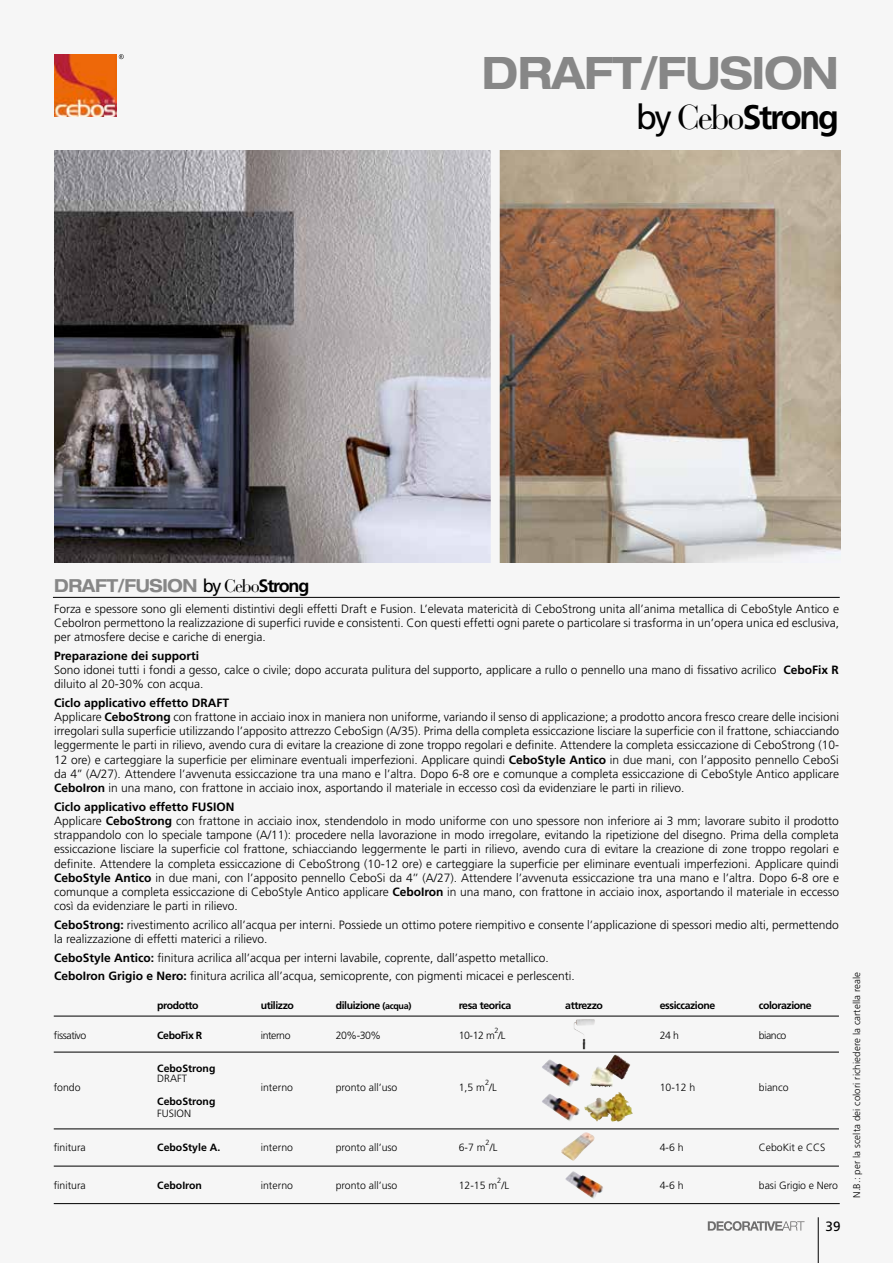
<style>
.page{position:relative;width:893px;height:1263px;background:#f6f6f6}
.page>*{position:absolute;margin:0;border:0;box-sizing:border-box;transform-origin:0 0}
.t1{font:700 expanded 44.85px "Helvetica Neue";letter-spacing:-.02em;color:#878787;scale:.9 1}
.t2{font:700 34.2px "Frutiger";letter-spacing:-.065em;color:#000}
.t3{font:700 expanded 18px "Helvetica Neue";letter-spacing:-.02em;color:#878787;scale:.9 1}
.t4{font:13.5px "Frutiger";color:#000}
.t5{font:300 12px/14.2px "Frutiger";color:#000}
.t6{font:300 10.5px "Frutiger";color:#000}
.t7{font:700 10.5px "Frutiger";letter-spacing:-.04em;color:#000}
.t8{font:700 10.5px "Frutiger";color:#000}
.t9{font:300 10.5px "Frutiger";letter-spacing:-.04em;color:#000}
.t10{font:300 9.75px "Frutiger";letter-spacing:.01em;color:#000}
.t11{font:300 7.5px "Frutiger";color:#000}
.s1{font-weight:400}
.s2{font-family:"Bauer Bodoni";font-weight:400}
.s3{font-family:"Frutiger";font-weight:400;font-stretch:normal;color:#000}
.s4{font-family:"Bauer Bodoni";font-weight:400;font-stretch:normal;color:#000}
.s5{font-family:"Frutiger";font-stretch:normal;color:#000}
.s6{font-weight:700}
.s7{font-size:9px}
</style>
<div class="page">
<hr style="left:818px;top:1217px;width:1px;height:46px;background:#000">
<img style="left:54px;top:54px;width:62px;height:62px">
<svg style="left:119px;top:54px;width:5px;height:5px"></svg>
<hr style="left:53px;top:597px;width:787px;height:1px;background:#000">
<img style="left:54px;top:150px;width:787px;height:412px">
<div style="left:491px;top:139px;width:9px;height:431px;background:#f6f6f6"></div>
<hr style="left:54px;top:1016px;width:785px;height:1px;background:#000">
<hr style="left:54px;top:1052px;width:785px;height:1px;background:#000">
<hr style="left:54px;top:1129px;width:785px;height:1px;background:#000">
<hr style="left:54px;top:1166px;width:785px;height:1px;background:#000">
<hr style="left:54px;top:1203px;width:786px;height:1px;background:#000">
<img style="left:574px;top:1019px;width:21px;height:30px">
<img style="left:584px;top:1092px;width:35px;height:30px">
<img style="left:590px;top:1054px;width:26px;height:32px">
<img style="left:561px;top:1134px;width:22px;height:22px">
<svg style="left:707px;top:1221px;width:97px;height:10px"></svg>
<img style="left:542px;top:1059px;width:38px;height:28px">
<img style="left:542px;top:1094px;width:38px;height:27px">
<img style="left:565px;top:1171px;width:38px;height:28px">
<h1 class="t1" style="left:482px;top:45px;width:398px">DRAFT/FUSION</h1>
<h2 class="t2" style="left:636px;top:97px;width:204px"><span class="s1">by</span> <span class="s2">Cebo</span>Strong</h2>
<h3 class="t3" style="left:54px;top:574px;width:285px">DRAFT/FUSION <span class="s3">by</span> <span class="s4">Cebo</span><span class="s5">Strong</span></h3>
<p class="t5" style="left:54px;top:601px;width:786px;text-align:justify">Forza e spessore sono gli elementi distintivi degli effetti Draft e Fusion. L’elevata matericità di CeboStrong unita all’anima metallica di CeboStyle Antico e CeboIron permettono la realizzazione di superfici ruvide e consistenti. Con questi effetti ogni parete o particolare si trasforma in un’opera unica ed esclusiva, per atmosfere decise e cariche di energia.</p>
<p class="t5" style="left:54px;top:648px;width:786px"><span class="s6">Preparazione dei supporti<br></span>Sono idonei tutti i fondi a gesso, calce o civile; dopo accurata pulitura del supporto, applicare a rullo o pennello una mano di fissativo acrilico <span class="s6">CeboFix R </span>diluito al 20-30% con acqua.</p>
<p class="t5" style="left:54px;top:695px;width:787px"><span class="s6">Ciclo applicativo effetto DRAFT<br></span>Applicare <span class="s6">CeboStrong</span> con frattone in acciaio inox in maniera non uniforme, variando il senso di applicazione; a prodotto ancora fresco creare delle incisioni irregolari sulla superficie utilizzando l’apposito attrezzo CeboSign (A/35). Prima della completa essiccazione lisciare la superficie con il frattone, schiacciando leggermente le parti in rilievo, avendo cura di evitare la creazione di zone troppo regolari e definite. Attendere la completa essiccazione di CeboStrong (10- 12 ore) e carteggiare la superficie per eliminare eventuali imperfezioni. Applicare quindi <span class="s6">CeboStyle Antico</span> in due mani, con l’apposito pennello CeboSi da 4’’ (A/27). Attendere l’avvenuta essiccazione tra una mano e l’altra. Dopo 6-8 ore e comunque a completa essiccazione di CeboStyle Antico applicare <span class="s6">CeboIron</span> in una mano, con frattone in acciaio inox, asportando il materiale in eccesso così da evidenziare le parti in rilievo.</p>
<p class="t5" style="left:54px;top:799px;width:786px"><span class="s6">Ciclo applicativo effetto FUSION<br></span>Applicare <span class="s6">CeboStrong</span> con frattone in acciaio inox, stendendolo in modo uniforme con uno spessore non inferiore ai 3 mm; lavorare subito il prodotto strappandolo con lo speciale tampone (A/11): procedere nella lavorazione in modo irregolare, evitando la ripetizione del disegno. Prima della completa essiccazione lisciare la superficie col frattone, schiacciando leggermente le parti in rilievo, avendo cura di evitare la creazione di zone troppo regolari e definite. Attendere la completa essiccazione di CeboStrong (10-12 ore) e carteggiare la superficie per eliminare eventuali imperfezioni. Applicare quindi <span class="s6">CeboStyle Antico</span> in due mani, con l’apposito pennello CeboSi da 4’’ (A/27). Attendere l’avvenuta essiccazione tra una mano e l’altra. Dopo 6-8 ore e comunque a completa essiccazione di CeboStyle Antico applicare <span class="s6">CeboIron</span> in una mano, con frattone in acciaio inox, asportando il materiale in eccesso così da evidenziare le parti in rilievo.</p>
<p class="t5" style="left:54px;top:917px;width:786px"><span class="s6">CeboStrong:</span> rivestimento acrilico all’acqua per interni. Possiede un ottimo potere riempitivo e consente l’applicazione di spessori medio alti, permettendo la realizzazione di effetti materici a rilievo.</p>
<p class="t5" style="left:54px;top:948px;width:522px;line-height:18.5px"><span class="s6">CeboStyle Antico:</span> finitura acrilica all’acqua per interni lavabile, coprente, dall’aspetto metallico.<br><span class="s6">CeboIron Grigio e Nero:</span> finitura acrilica all’acqua, semicoprente, con pigmenti micacei e perlescenti.</p>
<p class="t7" style="left:157px;top:999px;width:43px">prodotto</p>
<p class="t7" style="left:261px;top:999px;width:35px">utilizzo</p>
<p class="t7" style="left:336px;top:999px;width:77px">diluizione <span class="s7">(acqua)</span></p>
<p class="t7" style="left:459px;top:999px;width:54px">resa teorica</p>
<p class="t7" style="left:565px;top:999px;width:39px">attrezzo</p>
<p class="t7" style="left:660px;top:999px;width:57px">essiccazione</p>
<p class="t7" style="left:759px;top:999px;width:54px">colorazione</p>
<p class="t11" style="left:494px;top:1026px;width:6px">2</p>
<p class="t9" style="left:54px;top:1029px;width:34px">fissativo</p>
<p class="t7" style="left:157px;top:1029px;width:47px">CeboFix R</p>
<p class="t9" style="left:261px;top:1029px;width:31px">interno</p>
<p class="t6" style="left:336px;top:1029px;width:47px">20%-30%</p>
<p class="t6" style="left:459px;top:1029px;width:48px">10-12 m /L</p>
<p class="t6" style="left:660px;top:1029px;width:21px">24 h</p>
<p class="t6" style="left:759px;top:1029px;width:29px">bianco</p>
<p class="t6" style="left:54px;top:1082px;width:28px">fondo</p>
<p class="t8" style="left:157px;top:1062px;width:60px">CeboStrong</p>
<p class="t6" style="left:157px;top:1073px;width:31px">DRAFT</p>
<p class="t11" style="left:485px;top:1078px;width:6px">2</p>
<p class="t6" style="left:261px;top:1082px;width:34px">interno</p>
<p class="t6" style="left:336px;top:1082px;width:63px">pronto all’uso</p>
<p class="t6" style="left:459px;top:1082px;width:40px">1,5 m /L</p>
<p class="t6" style="left:660px;top:1082px;width:37px">10-12 h</p>
<p class="t6" style="left:759px;top:1082px;width:31px">bianco</p>
<p class="t8" style="left:157px;top:1095px;width:60px">CeboStrong</p>
<p class="t6" style="left:157px;top:1107px;width:35px">FUSION</p>
<p class="t11" style="left:486px;top:1138px;width:6px">2</p>
<p class="t6" style="left:54px;top:1142px;width:34px">finitura</p>
<p class="t8" style="left:157px;top:1141px;width:65px">CeboStyle A.</p>
<p class="t6" style="left:261px;top:1142px;width:34px">interno</p>
<p class="t6" style="left:336px;top:1142px;width:63px">pronto all’uso</p>
<p class="t6" style="left:459px;top:1142px;width:40px">6-7 m /L</p>
<p class="t6" style="left:660px;top:1142px;width:25px">4-6 h</p>
<p class="t6" style="left:759px;top:1142px;width:68px">CeboKit e CCS</p>
<p class="t11" style="left:497px;top:1176px;width:6px">2</p>
<p class="t6" style="left:54px;top:1179px;width:34px">finitura</p>
<p class="t8" style="left:157px;top:1179px;width:46px">CeboIron</p>
<p class="t6" style="left:261px;top:1179px;width:34px">interno</p>
<p class="t6" style="left:336px;top:1179px;width:63px">pronto all’uso</p>
<p class="t6" style="left:459px;top:1179px;width:52px">12-15 m /L</p>
<p class="t6" style="left:660px;top:1179px;width:25px">4-6 h</p>
<p class="t6" style="left:759px;top:1179px;width:81px">basi Grigio e Nero</p>
<p class="t4" style="left:825px;top:1218px;width:17px">39</p>
<p class="t10" style="left:851px;top:1198px;width:228px;rotate:-90deg">N.B.: per la scelta dei colori richiedere la cartella reale</p>
</div>
